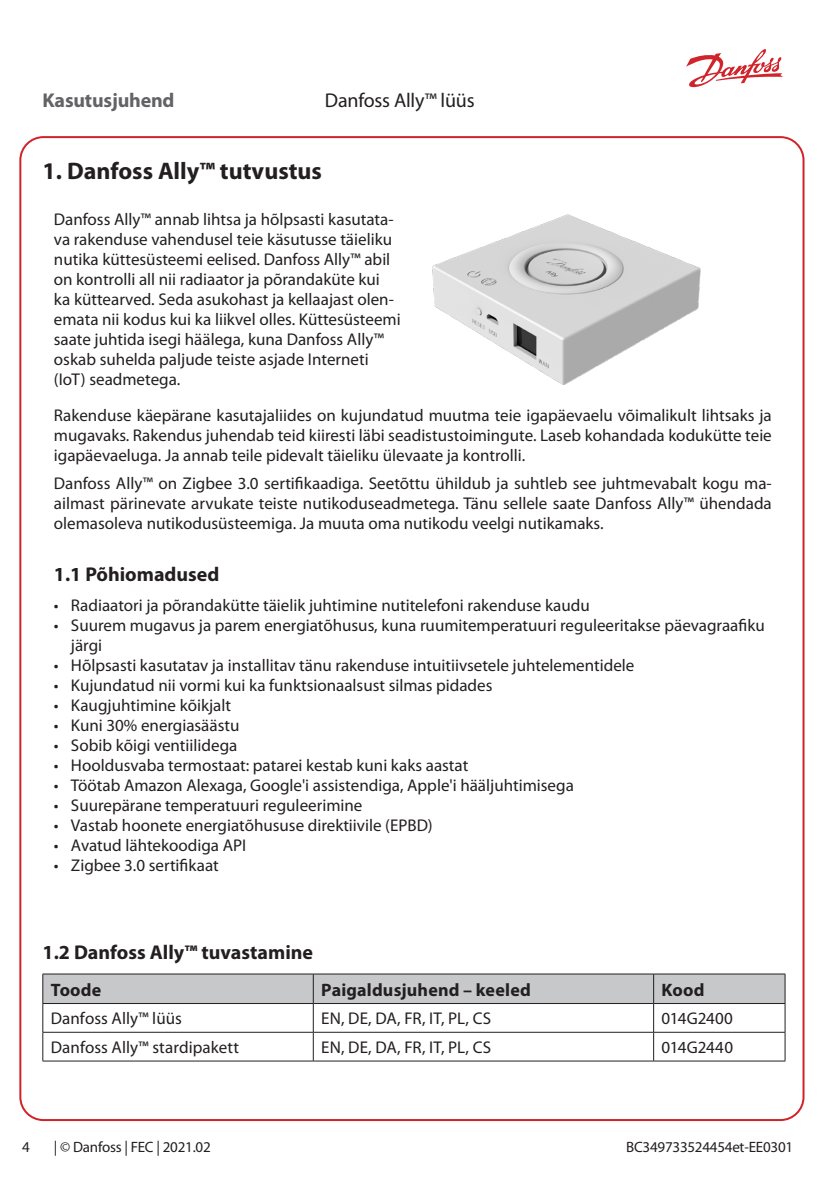
<style>
.page{position:relative;width:840px;height:1191px;background:#fff}
.page>*{position:absolute;margin:0;border:0;box-sizing:border-box;transform-origin:0 0}
.Paragraph_Style_3{font:700 24px "Myriad Pro";color:#231f20}
.Drawing_text{font:700 20px "Myriad Pro";color:#231f20}
.t1{font:20px "Myriad Pro";letter-spacing:-.01em;color:#231f20}
.t2{font:700 20px "Myriad Pro";letter-spacing:-.01em;color:#636366}
.Body_copy{font:700 18px "Myriad Pro";letter-spacing:.01em;color:#231f20}
.Drawing_text-2{font:17px/20px "Myriad Pro";color:#231f20}
.Body_copy-2{font:17px "Myriad Pro";letter-spacing:.005em;color:#231f20}
.t3{font:15px "Myriad Pro";letter-spacing:-.015em;color:#231f20}
</style>
<div class="page">
<svg style="left:686px;top:49px;width:96px;height:39px"></svg>
<img style="left:432px;top:214px;width:269px;height:171px">
<hr style="left:43px;top:973px;width:270px;height:1px;background:#231f20">
<hr style="left:313px;top:973px;width:340px;height:1px;background:#231f20">
<hr style="left:653px;top:973px;width:131px;height:1px;background:#231f20">
<svg style="left:42px;top:974px;width:743px;height:86px"></svg>
<hr style="left:43px;top:1060px;width:270px;height:1px;background:#231f20">
<hr style="left:313px;top:1060px;width:340px;height:1px;background:#231f20">
<hr style="left:653px;top:1060px;width:131px;height:1px;background:#231f20">
<p class="t2" style="left:43px;top:89px;width:133px">Kasutusjuhend</p>
<p class="t1" style="left:325px;top:89px;width:151px">Danfoss Ally™ lüüs</p>
<p class="Paragraph_Style_3" style="left:43px;top:157px;width:281px">1. Danfoss Ally™ tutvustus</p>
<p class="Drawing_text-2" style="left:54px;top:210px;width:348px">Danfoss Ally™ annab lihtsa ja hõlpsasti kasutata&shy;va rakenduse vahendusel teie käsutusse täieliku nutika küttesüsteemi eelised. Danfoss Ally™ abil on kontrolli all nii radiaator ja põrandaküte kui<br>ka küttearved. Seda asukohast ja kellaajast olen&shy;emata nii kodus kui ka liikvel olles. Küttesüsteemi saate juhtida isegi häälega, kuna Danfoss Ally™ oskab suhelda paljude teiste asjade Interneti (IoT) seadmetega.</p>
<p class="Drawing_text-2" style="left:54px;top:405px;width:719px;text-align:justify">Rakenduse käepärane kasutajaliides on kujundatud muutma teie igapäevaelu võimalikult lihtsaks ja mugavaks. Rakendus juhendab teid kiiresti läbi seadistustoimingute. Laseb kohandada kodukütte teie igapäevaeluga. Ja annab teile pidevalt täieliku ülevaate ja kontrolli.</p>
<p class="Drawing_text-2" style="left:54px;top:474px;width:719px;text-align:justify">Danfoss Ally™ on Zigbee 3.0 sertifikaadiga. Seetõttu ühildub ja suhtleb see juhtmevabalt kogu ma&shy;ailmast pärinevate arvukate teiste nutikoduseadmetega. Tänu sellele saate Danfoss Ally™ ühendada olemasoleva nutikodusüsteemiga. Ja muuta oma nutikodu veelgi nutikamaks.</p>
<p class="Drawing_text" style="left:54px;top:563px;width:167px">1.1 Põhiomadused</p>
<p class="Drawing_text-2" style="left:54px;top:596px;width:537px">• Radiaatori ja põrandakütte täielik juhtimine nutitelefoni rakenduse kaudu</p>
<p class="Drawing_text-2" style="left:71px;top:616px;width:695px;text-indent:-17px">• Suurem mugavus ja parem energiatõhusus, kuna ruumitemperatuuri reguleeritakse päevagraafiku järgi</p>
<p class="Drawing_text-2" style="left:54px;top:656px;width:581px">• Hõlpsasti kasutatav ja installitav tänu rakenduse intuitiivsetele juhtelementidele</p>
<p class="Drawing_text-2" style="left:54px;top:676px;width:440px">• Kujundatud nii vormi kui ka funktsionaalsust silmas pidades</p>
<p class="Drawing_text-2" style="left:54px;top:696px;width:178px">• Kaugjuhtimine kõikjalt</p>
<p class="Drawing_text-2" style="left:54px;top:716px;width:187px">• Kuni 30% energiasäästu</p>
<p class="Drawing_text-2" style="left:54px;top:736px;width:185px">• Sobib kõigi ventiilidega</p>
<p class="Drawing_text-2" style="left:54px;top:756px;width:415px">• Hooldusvaba termostaat: patarei kestab kuni kaks aastat</p>
<p class="Drawing_text-2" style="left:54px;top:776px;width:521px">• Töötab Amazon Alexaga, Google'i assistendiga, Apple'i hääljuhtimisega</p>
<p class="Drawing_text-2" style="left:54px;top:796px;width:310px">• Suurepärane temperatuuri reguleerimine</p>
<p class="Drawing_text-2" style="left:54px;top:816px;width:380px">• Vastab hoonete energiatõhususe direktiivile (EPBD)</p>
<p class="Drawing_text-2" style="left:54px;top:836px;width:194px">• Avatud lähtekoodiga API</p>
<p class="Drawing_text-2" style="left:54px;top:856px;width:166px">• Zigbee 3.0 sertifikaat</p>
<p class="Drawing_text" style="left:43px;top:940px;width:272px">1.2 Danfoss Ally™ tuvastamine</p>
<p class="Body_copy" style="left:51px;top:979px;width:52px">Toode</p>
<p class="Body_copy" style="left:321px;top:979px;width:211px">Paigaldusjuhend – keeled</p>
<p class="Body_copy" style="left:661px;top:979px;width:44px">Kood</p>
<p class="Body_copy-2" style="left:51px;top:1009px;width:132px">Danfoss Ally™ lüüs</p>
<p class="Body_copy-2" style="left:321px;top:1009px;width:171px">EN, DE, DA, FR, IT, PL, CS</p>
<p class="Body_copy-2" style="left:661px;top:1009px;width:73px">014G2400</p>
<p class="Body_copy-2" style="left:51px;top:1038px;width:190px">Danfoss Ally™ stardipakett</p>
<p class="Body_copy-2" style="left:321px;top:1038px;width:171px">EN, DE, DA, FR, IT, PL, CS</p>
<p class="Body_copy-2" style="left:661px;top:1038px;width:73px">014G2440</p>
<p class="t3" style="left:22px;top:1138px;width:9px">4</p>
<p class="t3" style="left:54px;top:1139px;width:158px">| © Danfoss | FEC | 2021.02</p>
<p class="t3" style="left:626px;top:1139px;width:168px">BC349733524454et-EE0301</p>
</div>
